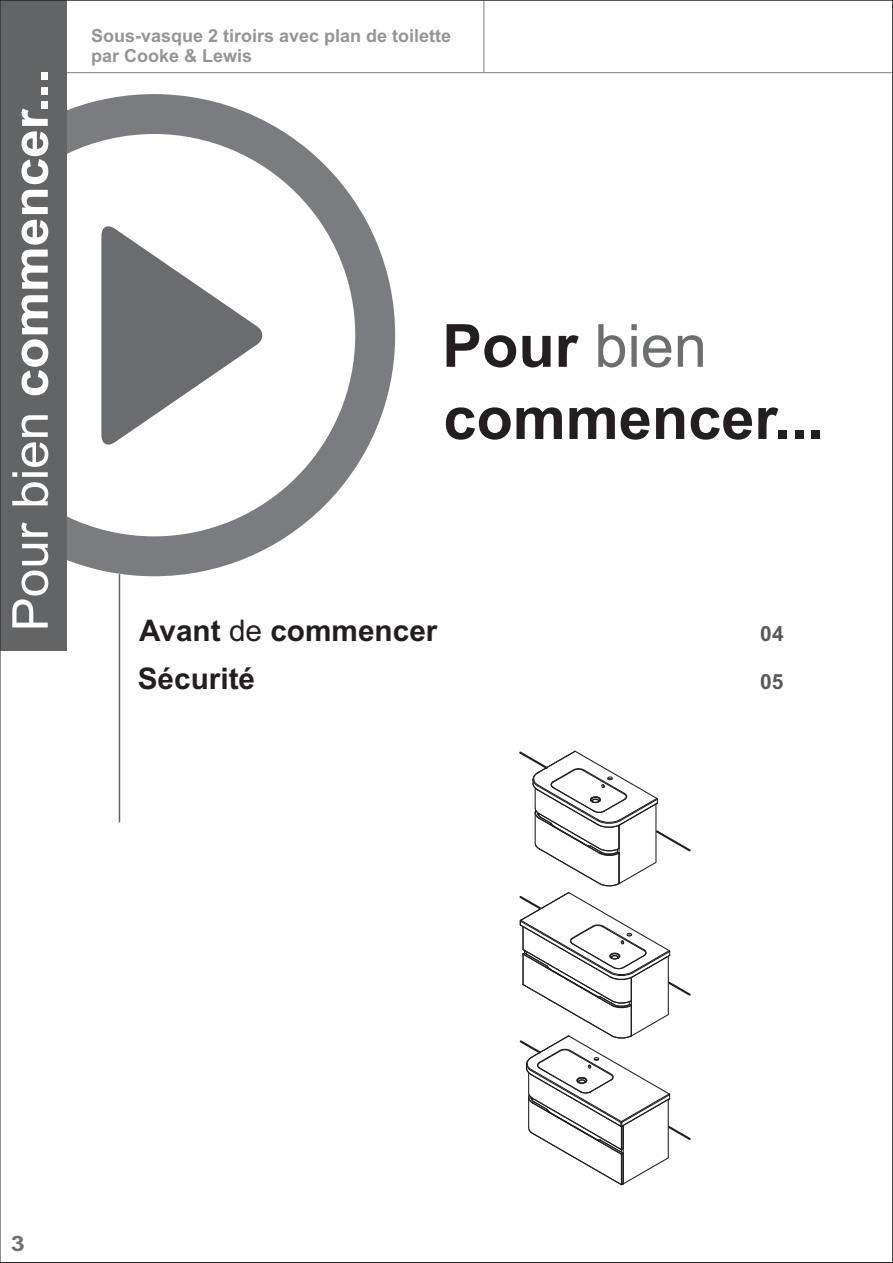
<style>
.page{position:relative;width:893px;height:1263px;background:#fff}
.page>*{position:absolute;margin:0;border:0;box-sizing:border-box;transform-origin:0 0}
.t1{font:700 59.55px/72.2px "Arial";color:#231f20}
.t2{font:700 49.5px "Arial";color:#fff;scale:1.04 1}
.t3{font:700 29.7px "Arial";color:#231f20}
.t4{font:700 21.3px "Arial";color:#6d6e70;scale:1.19 1}
.t5{font:700 21px "Arial";color:#58595b}
.t6{font:700 18px/20.1px "Arial";color:#939598}
.s1{font-weight:400}
.s2{font-weight:400;color:#6d6e70}
</style>
<div class="page">
<hr style="left:1px;top:72px;width:891px;height:1px;background:#8a8c8e">
<hr style="left:483px;top:0;width:1px;height:73px;background:#8a8c8e">
<svg style="left:67px;top:94px;width:328px;height:482px"></svg>
<svg style="left:101px;top:224px;width:163px;height:223px"></svg>
<hr style="left:119px;top:574px;width:1px;height:248px;background:#636466">
<div style="left:0;top:0;width:67px;height:651px;background:#636466"></div>
<svg style="left:519px;top:750px;width:172px;height:436px"></svg>
<h2 class="t2" style="left:12px;top:631px;width:542px;rotate:-90deg"><span class="s1">Pour bien</span> commencer...</h2>
<p class="t6" style="left:91px;top:27px;width:361px">Sous-vasque 2 tiroirs avec plan de toilette par Cooke &amp; Lewis</p>
<h1 class="t1" style="left:442px;top:316px;width:383px">Pour <span class="s2">bien </span>commencer...</h1>
<h3 class="t3" style="left:139px;top:619px;width:300px">Avant <span class="s1">de</span> commencer</h3>
<h3 class="t3" style="left:138px;top:668px;width:119px">Sécurité</h3>
<p class="t5" style="left:760px;top:626px;width:25px">04</p>
<p class="t5" style="left:760px;top:674px;width:25px">05</p>
<p class="t4" style="left:11px;top:1236px;width:13px">3</p>
</div>
